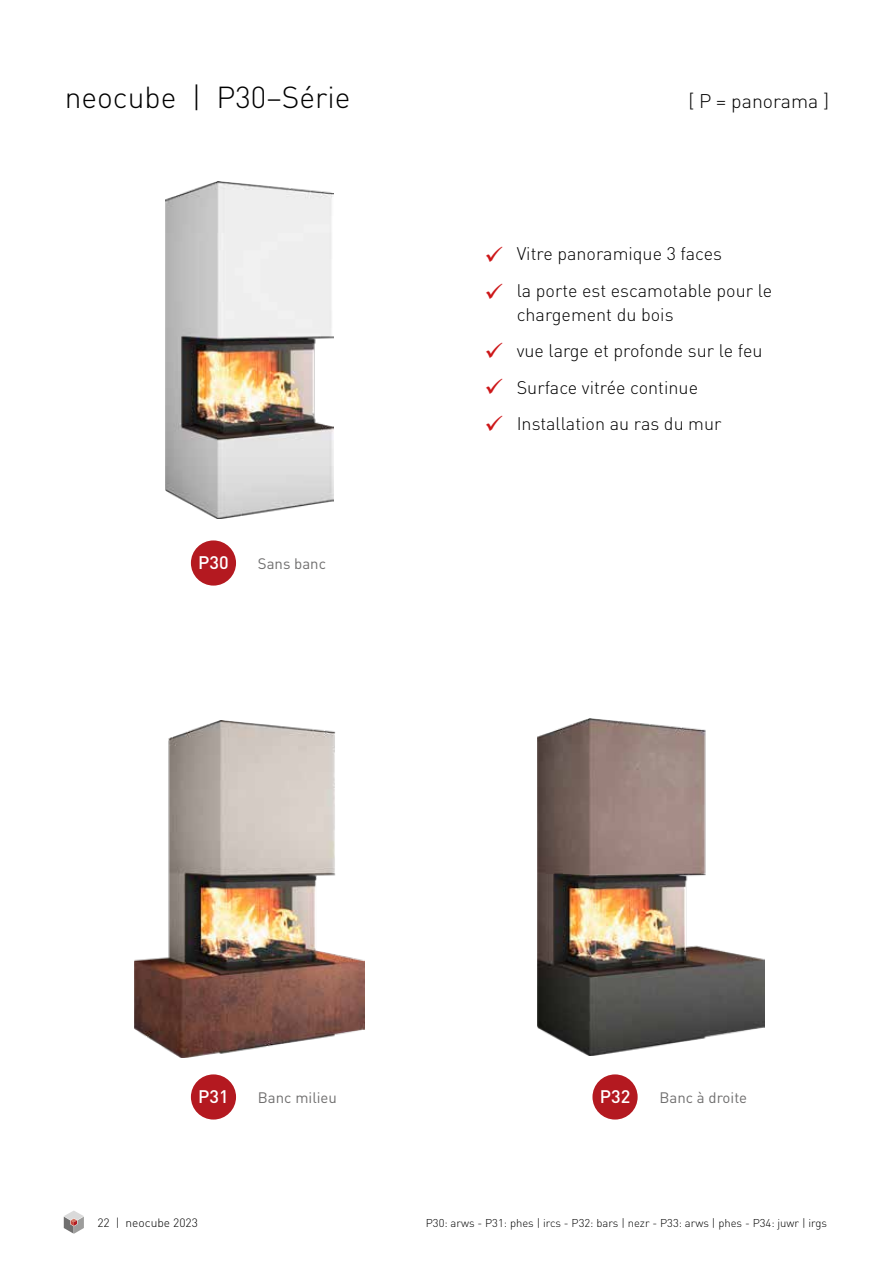
<style>
.page{position:relative;width:893px;height:1263px;background:#fff}
.page>*{position:absolute;margin:0;border:0;box-sizing:border-box;transform-origin:0 0}
.t1{font:300 30px "DINOT";color:#000}
.t2{font:24px/36.5px "Wingdings";color:#cd1719;text-align:justify}
.t3{font:300 19.5px "DINOT";color:#000}
.t4{font:300 18px/36.5px "DINOT";color:#000}
.t5{font:500 18px "DINOT";color:#fff}
.t6{font:15px "DINOT";color:#706f6f}
.t7{font:300 12px "DINOT";color:#000}
.t8{font:300 11.25px "DINOT";color:#000}
</style>
<div class="page">
<img style="left:135px;top:720px;width:230px;height:337px">
<img style="left:537px;top:719px;width:228px;height:337px">
<div style="left:191px;top:1074px;width:45px;height:45px;background:#b41920;border-radius:50%"></div>
<div style="left:592px;top:1074px;width:46px;height:45px;background:#b41920;border-radius:50%"></div>
<div style="left:191px;top:540px;width:45px;height:46px;background:#b41920;border-radius:50%"></div>
<img style="left:166px;top:181px;width:168px;height:337px">
<svg style="left:64px;top:1211px;width:20px;height:23px"></svg>
<h1 class="t1" style="left:65px;top:79px;width:287px">neocube | P30–Série</h1>
<p class="t3" style="left:688px;top:89px;width:142px">[ P = panorama ]</p>
<p class="t5" style="left:198px;top:551px;width:32px">P30</p>
<p class="t6" style="left:258px;top:554px;width:70px">Sans banc</p>
<h2 class="t2" style="left:484px;top:334px;width:20px">✓ ✓ ✓</h2>
<p class="t4" style="left:517px;top:235px;width:257px">Vitre panoramique 3 faces<br>la porte est escamotable pour le</p>
<p class="t4" style="left:517px;top:296px;width:247px">chargement du bois<br>vue large et profonde sur le feu<br>Surface vitrée continue<br>Installation au ras du mur</p>
<p class="t5" style="left:198px;top:1085px;width:32px">P31</p>
<p class="t5" style="left:600px;top:1085px;width:32px">P32</p>
<p class="t6" style="left:258px;top:1088px;width:80px">Banc milieu</p>
<p class="t6" style="left:659px;top:1088px;width:89px">Banc à droite</p>
<p class="t7" style="left:97px;top:1215px;width:102px">22 | neocube 2023</p>
<p class="t8" style="left:426px;top:1216px;width:403px">P30: arws - P31: phes | ircs - P32: bars | nezr - P33: arws | phes - P34: juwr | irgs</p>
</div>
